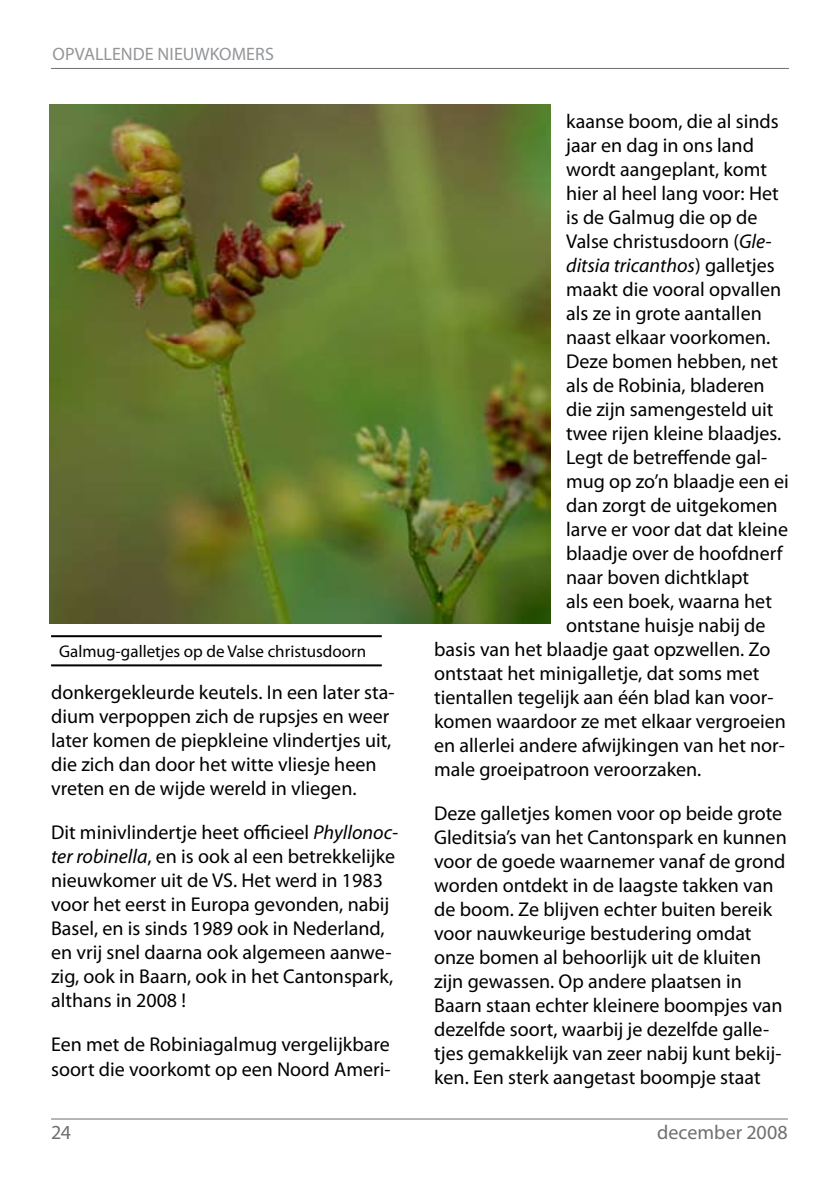
<style>
.page{position:relative;width:840px;height:1191px;background:#fff}
.page>*{position:absolute;margin:0;border:0;box-sizing:border-box;transform-origin:0 0}
.t1{font:20px/24px "Myriad Pro";color:#000}
.t2{font:italic 20px "Myriad Pro";color:#000}
.t3{font:20px "Myriad Pro";color:#6d6f71}
.t4{font:18px "Myriad Pro";color:#939598}
.t5{font:17px "Myriad Pro";color:#000}
.s1{font-style:italic}
.s2{font-style:normal}
</style>
<div class="page">
<hr style="left:51px;top:1118px;width:736px;height:1px;background:#6d6f71">
<hr style="left:51px;top:68px;width:737px;height:1px;background:#6d6f71">
<img style="left:50px;top:105px;width:500px;height:519px">
<hr style="left:51px;top:635px;width:330px;height:2px;background:#000">
<hr style="left:51px;top:664px;width:330px;height:2px;background:#000">
<p class="t4" style="left:52px;top:43px;width:223px">OPvallende nieuwkomers</p>
<p class="t5" style="left:59px;top:641px;width:308px">Galmug-galletjes op de Valse christusdoorn</p>
<p class="t1" style="left:51px;top:680px;width:345px">donkergekleurde keutels. I n een later sta&shy;dium verpoppen zich de rupsjes en weer later komen de piepkleine vlindertjes uit, die zich dan door het witte vliesje heen vreten en de wijde wereld in vliegen.</p>
<p class="t1" style="left:51px;top:820px;width:348px">Dit minivlindertje heet officieel <span class="s1">Phyllonoc&shy;ter robinella</span>, en is ook al een betrekkelijke nieuwkomer uit de VS. Het werd in 1983 voor het eerst in Europa gevonden, nabij Basel, en is sinds 1989 ook in Nederland, en vrij snel daarna ook algemeen aanwe&shy;zig, ook in Baarn, ook in het Cantonspark, althans in 2008 !</p>
<p class="t1" style="left:51px;top:1032px;width:341px">Een met de Robiniagalmug vergelijkbare soort die voorkomt op een Noord Ameri-</p>
<p class="t1" style="left:566px;top:109px;width:214px">kaanse boom, die al sinds</p>
<p class="t1" style="left:566px;top:133px;width:189px">jaar en dag in ons land</p>
<p class="t1" style="left:566px;top:157px;width:202px">wordt aangeplant, komt</p>
<p class="t1" style="left:566px;top:181px;width:214px">hier al heel lang voor: Het</p>
<p class="t1" style="left:566px;top:205px;width:193px">is de Galmug die op de</p>
<p class="t1" style="left:566px;top:229px;width:207px">Valse christusdoorn (<span class="s1">Gle-</span></p>
<p class="t2" style="left:566px;top:253px;width:210px">ditsia tricanthos<span class="s2">) galletjes</span></p>
<p class="t1" style="left:566px;top:277px;width:216px">maakt die vooral opvallen</p>
<p class="t1" style="left:566px;top:301px;width:197px">als ze in grote aantallen</p>
<p class="t1" style="left:566px;top:325px;width:205px">naast elkaar voorkomen.</p>
<p class="t1" style="left:566px;top:349px;width:213px">Deze bomen hebben, net</p>
<p class="t1" style="left:566px;top:373px;width:200px">als de Robinia, bladeren</p>
<p class="t1" style="left:566px;top:397px;width:209px">die zijn samengesteld uit</p>
<p class="t1" style="left:566px;top:421px;width:216px">twee rijen kleine blaadjes.</p>
<p class="t1" style="left:566px;top:445px;width:202px">Legt de betreffende gal-</p>
<p class="t1" style="left:566px;top:469px;width:224px">mug op zo’n blaadje een ei</p>
<p class="t1" style="left:566px;top:493px;width:213px">dan zorgt de uitgekomen</p>
<p class="t1" style="left:566px;top:517px;width:223px">larve er voor dat dat kleine</p>
<p class="t1" style="left:566px;top:541px;width:219px">blaadje over de hoofdnerf</p>
<p class="t1" style="left:566px;top:565px;width:184px">naar boven dichtklapt</p>
<p class="t1" style="left:566px;top:589px;width:207px">als een boek, waarna het</p>
<p class="t1" style="left:566px;top:613px;width:201px">ontstane huisje nabij de</p>
<p class="t1" style="left:434px;top:637px;width:337px">basis van het blaadje gaat opzwellen. Zo</p>
<p class="t1" style="left:434px;top:661px;width:327px">ontstaat het minigalletje, dat soms met</p>
<p class="t1" style="left:434px;top:685px;width:340px">tientallen tegelijk aan één blad kan voor-</p>
<p class="t1" style="left:434px;top:709px;width:353px">komen waardoor ze met elkaar vergroeien</p>
<p class="t1" style="left:434px;top:733px;width:352px">en allerlei andere afwijkingen van het nor-</p>
<p class="t1" style="left:434px;top:757px;width:268px">male groeipatroon veroorzaken.</p>
<p class="t1" style="left:434px;top:801px;width:354px">Deze galletjes komen voor op beide grote Gleditsia’s van het Cantonspark en kunnen voor de goede waarnemer vanaf de grond worden ontdekt in de laagste takken van de boom. Ze blijven echter buiten bereik voor nauwkeurige bestudering omdat onze bomen al behoorlijk uit de kluiten zijn gewassen. Op andere plaatsen in Baarn staan echter kleinere boompjes van dezelfde soort, waarbij je dezelfde galle&shy;tjes gemakkelijk van zeer nabij kunt bekij&shy;ken. Een sterk aangetast boompje staat</p>
<p class="t3" style="left:51px;top:1120px;width:21px">24</p>
<p class="t3" style="left:656px;top:1120px;width:132px">december 2008</p>
</div>
